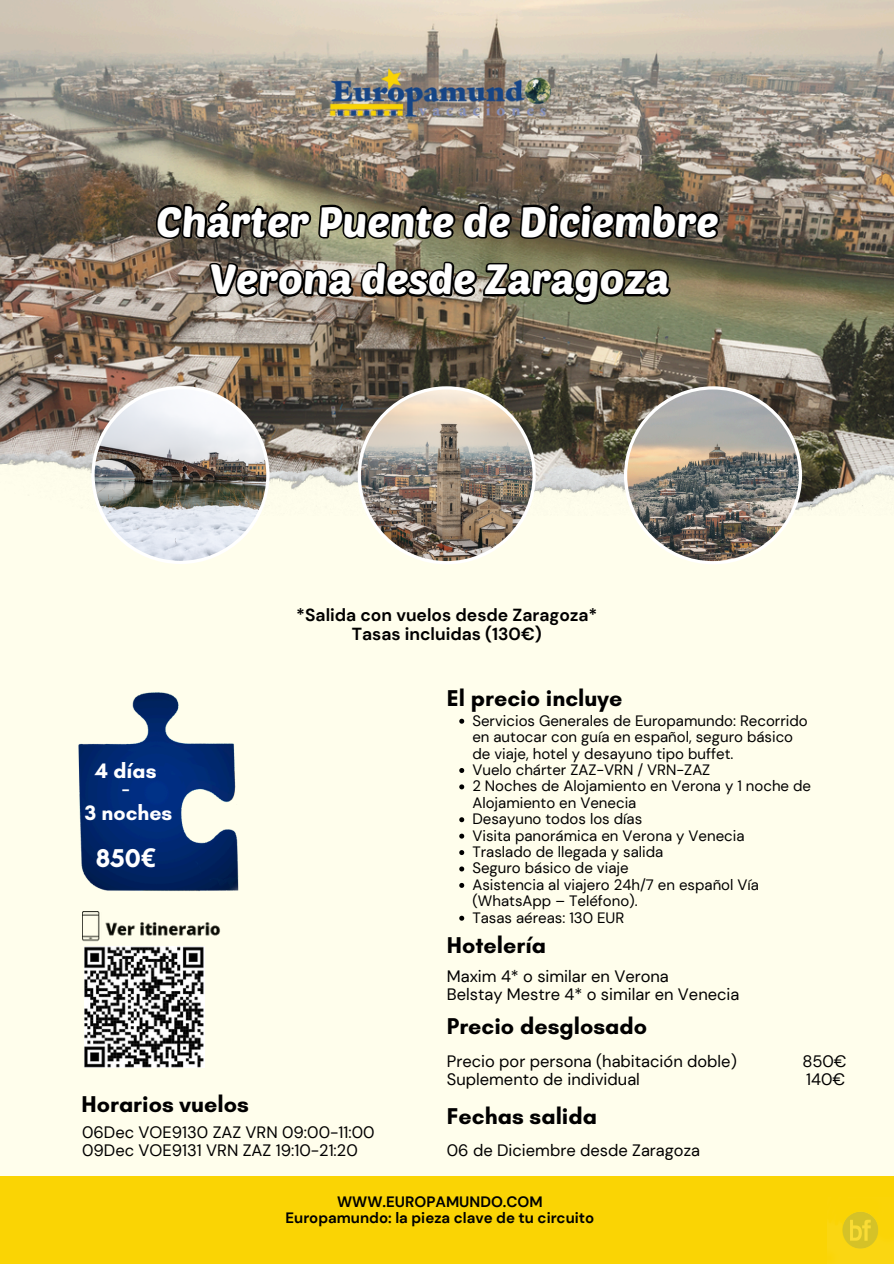
<style>
.page{position:relative;width:894px;height:1264px;background:#fff}
.page>*{position:absolute;margin:0;border:0;box-sizing:border-box;transform-origin:0 0}
.t1{font:41.55px/57.9px "Poetsen One";color:#fff;text-align:center}
.t2{font:700 26.25px "Glacial Indifference";color:#fff}
.t3{font:700 23.25px "Glacial Indifference";color:#000}
.t4{font:700 21.3px/17px "Glacial Indifference";color:#fff;text-align:center}
.t5{font:700 17.4px/19px "DM Sans";color:#000;text-align:center}
.t6{font:16.5px "DM Sans";color:#000}
.t7{font:15px/16.4px "DM Sans";color:#000}
.t8{font:700 15px/16.4px "DM Sans";color:#000;text-align:center}
.s1{font-family:"Noto Sans"}
</style>
<div class="page">
<div style="left:0;top:0;width:893px;height:1263px;background:#fffeec"></div>
<img style="left:0;top:0;width:893px;height:443px">
<img style="left:0;top:443px;width:893px;height:68px">
<img style="left:328px;top:67px;width:224px;height:51px">
<img style="left:91px;top:386px;width:178px;height:178px">
<img style="left:357px;top:400px;width:178px;height:164px">
<img style="left:623px;top:386px;width:178px;height:178px">
<div style="left:0;top:1176px;width:893px;height:87px;background:#fad404"></div>
<img style="left:78px;top:692px;width:161px;height:199px">
<img style="left:82px;top:911px;width:138px;height:31px">
<img style="left:84px;top:946px;width:121px;height:120px">
<svg style="left:153px;top:145px;width:569px;height:213px;background:#7c725f"></svg>
<img style="left:207px;top:132px;width:466px;height:268px">
<svg style="left:459px;top:718px;width:5px;height:5px"></svg>
<svg style="left:459px;top:768px;width:5px;height:5px"></svg>
<svg style="left:459px;top:784px;width:5px;height:5px"></svg>
<svg style="left:459px;top:817px;width:5px;height:5px"></svg>
<svg style="left:459px;top:833px;width:5px;height:5px"></svg>
<svg style="left:459px;top:850px;width:5px;height:5px"></svg>
<svg style="left:459px;top:866px;width:5px;height:5px"></svg>
<svg style="left:459px;top:882px;width:5px;height:5px"></svg>
<svg style="left:459px;top:915px;width:5px;height:5px"></svg>
<img style="left:827px;top:1211px;width:66px;height:52px">
<p class="t1" style="left:156px;top:191px;width:563px">Chárter Puente de Diciembre<br>Verona desde Zaragoza</p>
<h4 class="t5" style="left:296px;top:606px;width:302px">*Salida con vuelos desde Zaragoza*<br>Tasas incluidas (130€)</h4>
<p class="t4" style="left:95px;top:762px;width:63px">4 días -</p>
<p class="t4" style="left:85px;top:803px;width:89px">3 noches</p>
<p class="t2" style="left:96px;top:842px;width:61px">850<span class="s1">€</span></p>
<p class="t3" style="left:81px;top:1089px;width:169px">Horarios vuelos</p>
<p class="t6" style="left:82px;top:1121px;width:294px">06Dec VOE9130 ZAZ VRN 09:00-11:00</p>
<p class="t6" style="left:82px;top:1139px;width:277px">09Dec VOE9131 VRN ZAZ 19:10-21:20</p>
<h3 class="t3" style="left:446px;top:684px;width:177px">El precio incluye</h3>
<p class="t7" style="left:472px;top:712px;width:337px">Servicios Generales de Europamundo: Recorrido en autocar con guía en español, seguro básico de viaje, hotel y desayuno tipo buffet.</p>
<p class="t7" style="left:472px;top:761px;width:239px">Vuelo chárter ZAZ-VRN / VRN-ZAZ</p>
<h3 class="t7" style="left:472px;top:778px;width:340px">2 Noches de Alojamiento en Verona y 1 noche de<br>Alojamiento en Venecia</h3>
<h5 class="t7" style="left:472px;top:811px;width:171px">Desayuno todos los días</h5>
<p class="t7" style="left:472px;top:827px;width:273px">Visita panorámica en Verona y Venecia</p>
<h3 class="t7" style="left:472px;top:843px;width:192px">Traslado de llegada y salida</h3>
<h5 class="t7" style="left:472px;top:860px;width:158px">Seguro básico de viaje</h5>
<p class="t7" style="left:472px;top:876px;width:288px">Asistencia al viajero 24h/7 en español Vía (WhatsApp – Teléfono).</p>
<h3 class="t7" style="left:472px;top:909px;width:153px">Tasas aéreas: 130 EUR</h3>
<p class="t3" style="left:446px;top:930px;width:101px">Hotelería</p>
<p class="t6" style="left:446px;top:965px;width:223px">Maxim 4* o similar en Verona</p>
<h3 class="t6" style="left:446px;top:983px;width:294px">Belstay Mestre 4* o similar en Venecia</h3>
<h5 class="t3" style="left:446px;top:1012px;width:202px">Precio desglosado</h5>
<p class="t6" style="left:446px;top:1050px;width:291px">Precio por persona (habitación doble)</p>
<p class="t6" style="left:802px;top:1050px;width:46px">850€</p>
<h3 class="t6" style="left:446px;top:1068px;width:194px">Suplemento de individual</h3>
<h3 class="t6" style="left:805px;top:1068px;width:41px">140€</h3>
<p class="t3" style="left:446px;top:1101px;width:152px">Fechas salida</p>
<p class="t6" style="left:446px;top:1139px;width:255px">06 de Diciembre desde Zaragoza</p>
<h2 class="t8" style="left:285px;top:1193px;width:310px">WWW.EUROPAMUNDO.COM<br>Europamundo: la pieza clave de tu circuito</h2>
</div>
